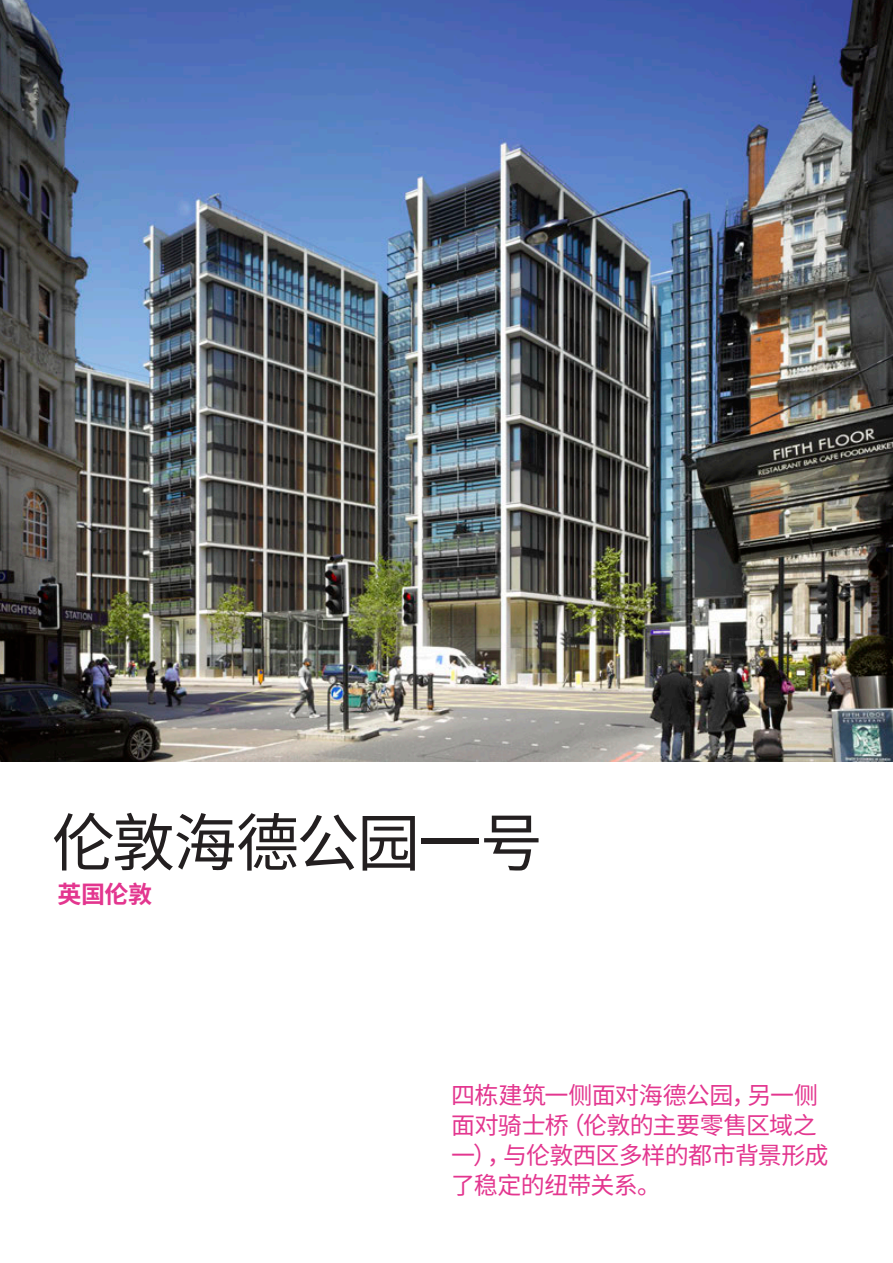
<style>
.page{position:relative;width:893px;height:1263px;background:#fff}
.page>*{position:absolute;margin:0;border:0;box-sizing:border-box;transform-origin:0 0}
.t1{font:63px "Noto Sans CJ Ksc";letter-spacing:-.025em;color:#231f20}
.Pullquote{font:24px/30px "Noto Sans CJ Ksc";letter-spacing:-.03em;color:#e3368f}
.Subtitle{font:700 24px "Noto Sans CJ Ksc";color:#e3368f}
</style>
<div class="page">
<img style="left:0;top:0;width:893px;height:762px">
<p class="t1" style="left:52px;top:807px;width:493px">伦敦海德公园一号</p>
<p class="Subtitle" style="left:58px;top:880px;width:96px">英国伦敦</p>
<p class="Pullquote" style="left:451px;top:1080px;width:379px">四栋建筑一侧面对海德公园，另一侧面对骑士桥（伦敦的主要零售区域之一），与伦敦西区多样的都市背景形成了稳定的纽带关系。</p>
</div>
